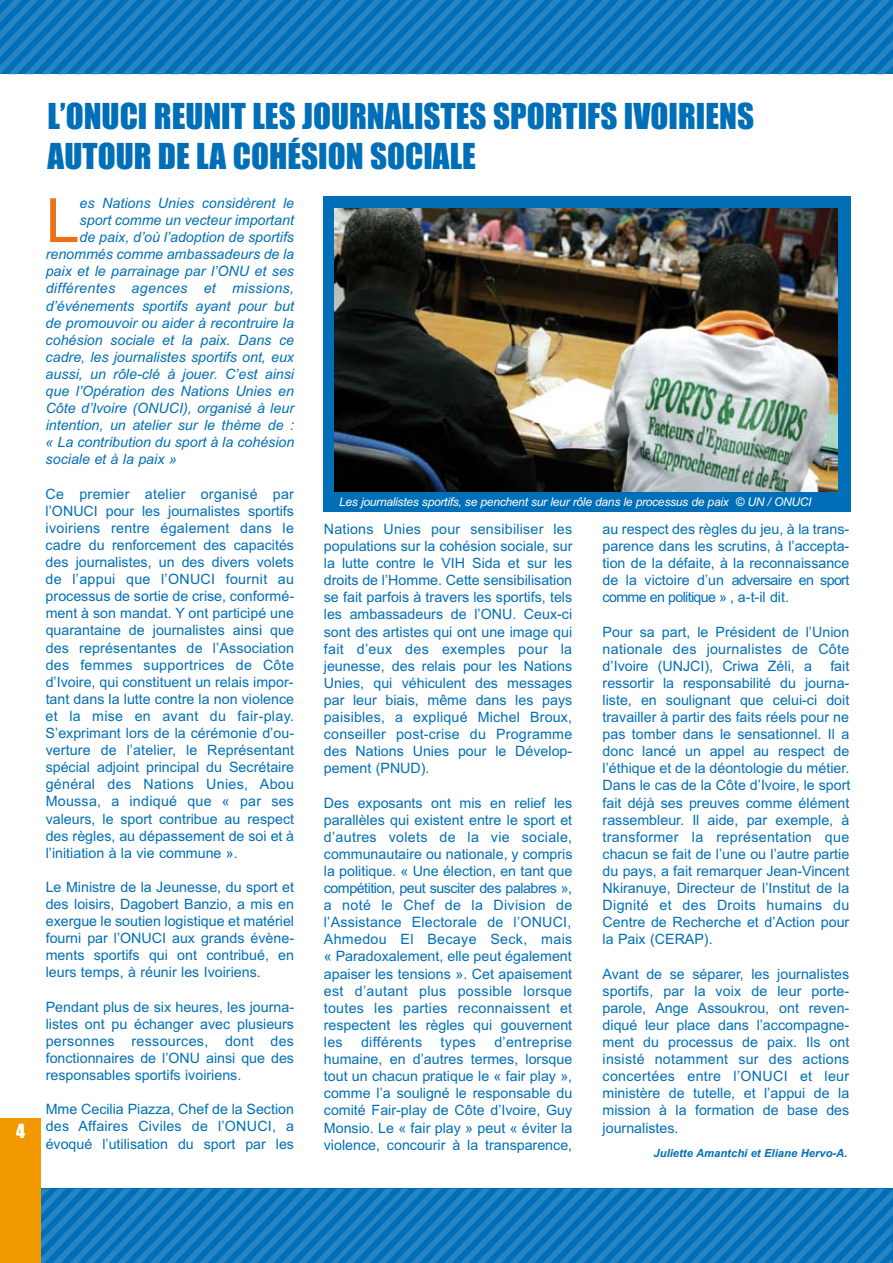
<style>
.page{position:relative;width:893px;height:1263px;background:#fff}
.page>*{position:absolute;margin:0;border:0;box-sizing:border-box;transform-origin:0 0}
.t1{font:61.2px "Arial";color:#ea7319}
.t2{font:33px/39.6px "Impact";color:#006fb7}
.t3{font:18px "Impact";color:#fff}
.t4{font:14.25px/17.1px "Arial";color:#006fb7;text-align:justify}
.t5{font:italic 14.25px "Arial";color:#006fb7}
.t6{font:italic 14.25px "Arial";letter-spacing:.02em;color:#006fb7}
.t7{font:14.25px "Arial";letter-spacing:.02em;color:#006fb7}
.t8{font:italic 12px "Arial";letter-spacing:-.02em;color:#fff}
.t9{font:italic 700 11.25px "Arial";color:#006fb7}
</style>
<div class="page">
<svg style="left:0;top:0;width:893px;height:74px;background:#1279bc"></svg>
<svg style="left:40px;top:1189px;width:853px;height:74px;background:#1279bc"></svg>
<div style="left:0;top:1118px;width:40px;height:145px;background:#f39900"></div>
<div style="left:323px;top:196px;width:528px;height:316px;background:#006fb7"></div>
<img style="left:335px;top:208px;width:502px;height:283px">
<p class="t3" style="left:16px;top:1120px;width:10px">4</p>
<h2 class="t2" style="left:48px;top:96px;width:708px">L’ONUCI REUNIT LES JOURNALISTES SPORTIFS IVOIRIENS<br>AUTOUR DE LA COHÉSION SOCIALE</h2>
<h1 class="t1" style="left:46px;top:181px;width:36px">L</h1>
<p class="t5" style="left:80px;top:194px;width:216px">es Nations Unies considèrent le</p>
<p class="t5" style="left:80px;top:211px;width:216px">sport comme un vecteur important</p>
<p class="t5" style="left:80px;top:228px;width:216px">de paix, d’où l’adoption de sportifs</p>
<p class="t5" style="left:46px;top:245px;width:250px">renommés comme ambassadeurs de la</p>
<p class="t5" style="left:46px;top:262px;width:250px">paix et le parrainage par l’ONU et ses</p>
<p class="t6" style="left:46px;top:279px;width:250px">différentes agences et missions,</p>
<p class="t5" style="left:46px;top:296px;width:250px">d’événements sportifs ayant pour but</p>
<p class="t5" style="left:46px;top:313px;width:250px">de promouvoir ou aider à recontruire la</p>
<p class="t5" style="left:46px;top:330px;width:250px">cohésion sociale et la paix. Dans ce</p>
<p class="t5" style="left:46px;top:348px;width:250px">cadre, les journalistes sportifs ont, eux</p>
<p class="t5" style="left:46px;top:365px;width:250px">aussi, un rôle-clé à jouer. C’est ainsi</p>
<p class="t5" style="left:46px;top:382px;width:250px">que l’Opération des Nations Unies en</p>
<p class="t5" style="left:46px;top:399px;width:250px">Côte d’Ivoire (ONUCI), organisé à leur</p>
<p class="t5" style="left:46px;top:416px;width:250px">intention, un atelier sur le thème de :</p>
<p class="t5" style="left:46px;top:433px;width:250px">« La contribution du sport à la cohésion</p>
<p class="t5" style="left:46px;top:450px;width:133px">sociale et à la paix »</p>
<p class="t4" style="left:46px;top:486px;width:250px">Ce premier atelier organisé par l’ONUCI pour les journalistes sportifs ivoiriens rentre également dans le cadre du renforcement des capacités des journalistes, un des divers volets de l’appui que l’ONUCI fournit au processus de sortie de crise, conformé&shy;ment à son mandat. Y ont participé une quarantaine de journalistes ainsi que des représentantes de l’Association des femmes supportrices de Côte d’Ivoire, qui constituent un relais impor&shy;tant dans la lutte contre la non violence et la mise en avant du fair-play.<br>S’exprimant lors de la cérémonie d’ou&shy;verture de l’atelier, le Représentant spécial adjoint principal du Secrétaire général des Nations Unies, Abou Moussa, a indiqué que « par ses valeurs, le sport contribue au respect des règles, au dépassement de soi et à l’initiation à la vie commune ».</p>
<p class="t4" style="left:46px;top:880px;width:250px">Le Ministre de la Jeunesse, du sport et des loisirs, Dagobert Banzio, a mis en exergue le soutien logistique et matériel fourni par l’ONUCI aux grands évène&shy;ments sportifs qui ont contribué, en leurs temps, à réunir les Ivoiriens.</p>
<p class="t4" style="left:46px;top:999px;width:250px">Pendant plus de six heures, les journa&shy;listes ont pu échanger avec plusieurs personnes ressources, dont des fonctionnaires de l’ONU ainsi que des responsables sportifs ivoiriens.</p>
<p class="t4" style="left:46px;top:1102px;width:250px">Mme Cecilia Piazza, Chef de la Section des Affaires Civiles de l’ONUCI, a évoqué l’utilisation du sport par les</p>
<p class="t8" style="left:339px;top:494px;width:474px">Les journalistes sportifs, se penchent sur leur rôle dans le processus de paix © UN / ONUCI</p>
<p class="t4" style="left:324px;top:522px;width:250px">Nations Unies pour sensibiliser les populations sur la cohésion sociale, sur la lutte contre le VIH Sida et sur les droits de l’Homme. Cette sensibilisation se fait parfois à travers les sportifs, tels les ambassadeurs de l’ONU. Ceux-ci sont des artistes qui ont une image qui fait d’eux des exemples pour la jeunesse, des relais pour les Nations Unies, qui véhiculent des messages par leur biais, même dans les pays paisibles, a expliqué Michel Broux, conseiller post-crise du Programme des Nations Unies pour le Dévelop&shy;pement (PNUD).</p>
<p class="t4" style="left:324px;top:795px;width:250px">Des exposants ont mis en relief les parallèles qui existent entre le sport et d’autres volets de la vie sociale, communautaire ou nationale, y compris la politique. « Une élection, en tant que compétition, peut susciter des palabres », a noté le Chef de la Division de l’Assistance Electorale de l’ONUCI, Ahmedou El Becaye Seck, mais « Paradoxalement, elle peut également apaiser les tensions ». Cet apaisement est d’autant plus possible lorsque toutes les parties reconnaissent et respectent les règles qui gouvernent les</p>
<p class="t7" style="left:361px;top:1033px;width:63px">différents</p>
<p class="t4" style="left:441px;top:1035px;width:37px">types</p>
<p class="t4" style="left:324px;top:1035px;width:250px;text-indent:170px">d’entreprise humaine, en d’autres termes, lorsque tout un chacun pratique le « fair play », comme l’a souligné le responsable du comité Fair-play de Côte d’Ivoire, Guy Monsio. Le « fair play » peut « éviter la violence, concourir à la transparence,</p>
<p class="t4" style="left:603px;top:522px;width:248px">au respect des règles du jeu, à la trans&shy;parence dans les scrutins, à l’accepta&shy;tion de la défaite, à la reconnaissance de la victoire d’un adversaire en sport comme en politique » , a-t-il dit.</p>
<p class="t4" style="left:603px;top:624px;width:248px">Pour sa part, le Président de l’Union nationale des journalistes de Côte d’Ivoire (UNJCI), Criwa Zéli, a</p>
<p class="t4" style="left:603px;top:659px;width:249px;text-indent:228px">fait ressortir la responsabilité du journa&shy;liste, en soulignant que celui-ci doit travailler à partir des faits réels pour ne pas tomber dans le sensationnel. Il a donc lancé un appel au respect de l’éthique et de la déontologie du métier.<br>Dans le cas de la Côte d’Ivoire, le sport fait déjà ses preuves comme élément rassembleur. Il aide, par exemple, à transformer la représentation que chacun se fait de l’une ou l’autre partie du pays, a fait remarquer Jean-Vincent Nkiranuye, Directeur de l’Institut de la Dignité et des Droits humains du Centre de Recherche et d’Action pour la Paix (CERAP).</p>
<p class="t4" style="left:603px;top:966px;width:248px">Avant de se séparer, les journalistes sportifs, par la voix de leur porte&shy;parole, Ange Assoukrou, ont reven&shy;diqué leur place dans l’accompagne&shy;ment du processus de paix. Ils ont insisté notamment sur des actions concertées entre l’ONUCI et leur ministère de tutelle, et l’appui de la mission à la formation de base des journalistes.</p>
<p class="t9" style="left:653px;top:1145px;width:195px">Juliette Amantchi et Eliane Hervo-A.</p>
</div>
